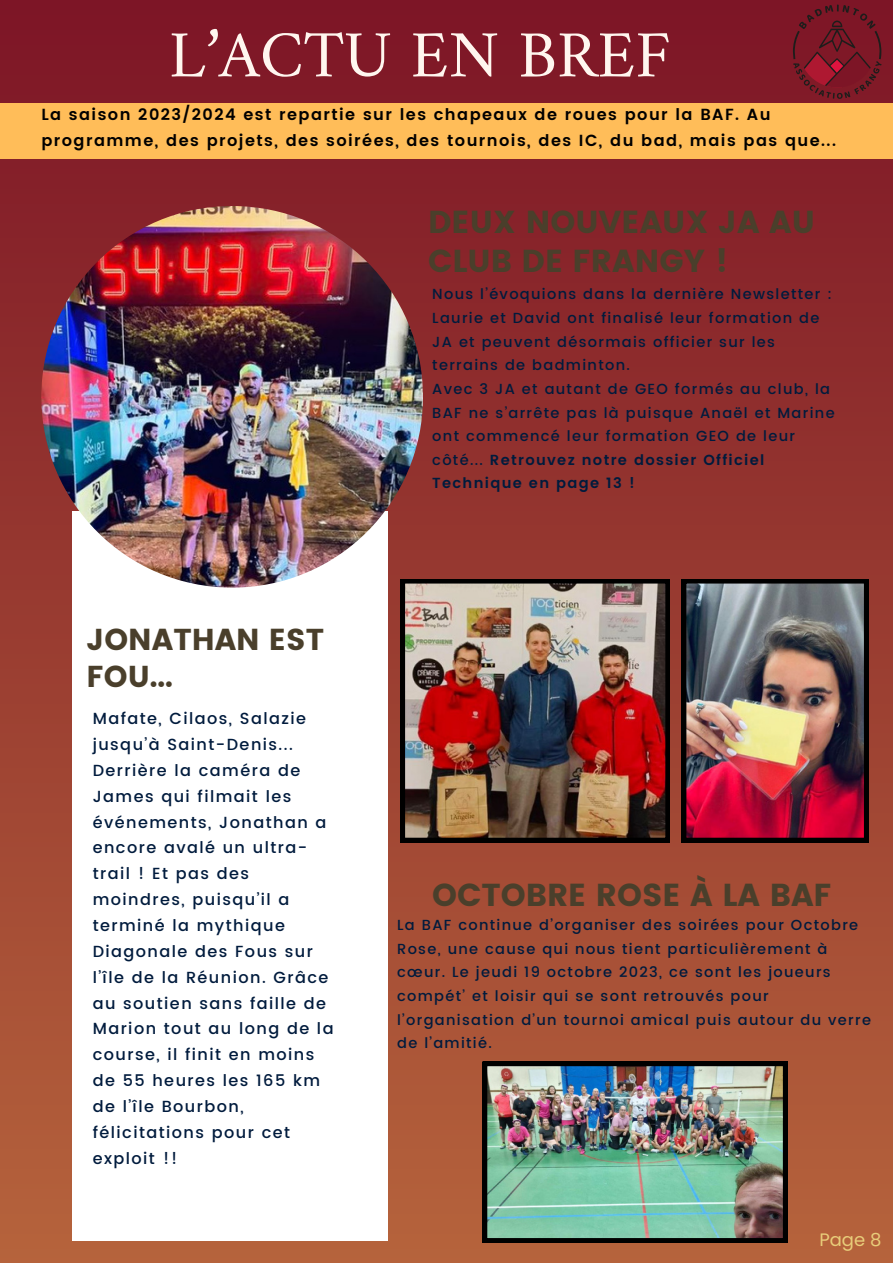
<style>
.page{position:relative;width:893px;height:1264px;background:#fff}
.page>*{position:absolute;margin:0;border:0;box-sizing:border-box;transform-origin:0 0}
.t1{font:66.45px "Amiri";color:#fff6ef}
.t2{font:31.65px/38.2px "Poppins";color:#4a3f2b}
.t3{font:30.15px/37px "Poppins";color:#4a3f2b}
.t4{font:18px "Poppins";color:#e8cd7a}
.t5{font:500 16.05px/25.8px "Poppins";letter-spacing:.09em;color:#001b3d}
.t6{font:600 16.05px/25.8px "Poppins";letter-spacing:.09em;color:#000}
.t7{font:500 14.55px/23.5px "Poppins";letter-spacing:.09em;color:#001b3d}
.s1{font-weight:600}
</style>
<div class="page">
<div style="left:0;top:0;width:892px;height:1262px;background:linear-gradient(to bottom,#7d1526,#b5653e)"></div>
<div style="left:0;top:104px;width:892px;height:55px;background:#ffbd59"></div>
<img style="left:482px;top:1061px;width:305px;height:181px">
<div style="left:73px;top:511px;width:315px;height:729px;background:#fff"></div>
<img style="left:41px;top:206px;width:382px;height:381px;border-radius:50%">
<img style="left:400px;top:579px;width:269px;height:263px">
<img style="left:681px;top:579px;width:187px;height:263px">
<svg style="left:792px;top:5px;width:89px;height:94px;background:#761726"></svg>
<p class="t1" style="left:169px;top:14px;width:502px">L’ACTU EN BREF</p>
<p class="t6" style="left:41px;top:102px;width:796px">La saison 2023/2024 est repartie sur les chapeaux de roues pour la BAF. Au programme, des projets, des soirées, des tournois, des IC, du bad, mais pas que...</p>
<p class="t2" style="left:428px;top:203px;width:388px">DEUX NOUVEAUX JA AU<br>CLUB DE FRANGY !</p>
<p class="t3" style="left:86px;top:621px;width:239px">JONATHAN EST<br>FOU...</p>
<p class="t5" style="left:93px;top:705px;width:242px">Mafate, Cilaos, Salazie jusqu’à Saint-Denis...<br>Derrière la caméra de<br>James qui filmait les événements, Jonathan a encore avalé un ultra&shy;trail ! Et pas des moindres, puisqu’il a terminé la mythique<br>Diagonale des Fous sur l’île de la Réunion. Grâce au soutien sans faille de<br>Marion tout au long de la course, il finit en moins de 55 heures les 165 km de l’île Bourbon, félicitations pour cet exploit !!</p>
<p class="t7" style="left:432px;top:283px;width:401px">Nous l’évoquions dans la dernière Newsletter :<br>Laurie et David ont finalisé leur formation de JA et peuvent désormais officier sur les terrains de badminton.</p>
<p class="t7" style="left:432px;top:377px;width:404px">Avec 3 JA et autant de GEO formés au club, la BAF ne s’arrête pas là puisque Anaël et Marine ont commencé leur formation GEO de leur côté... <span class="s1">Retrouvez notre dossier Officiel Technique en page 13 !</span></p>
<p class="t2" style="left:432px;top:876px;width:401px">OCTOBRE ROSE À LA BAF</p>
<p class="t7" style="left:397px;top:913px;width:475px">La BAF continue d’organiser des soirées pour Octobre Rose, une cause qui nous tient particulièrement à cœur. Le jeudi 19 octobre 2023, ce sont les joueurs compét’ et loisir qui se sont retrouvés pour l’organisation d’un tournoi amical puis autour du verre de l’amitié.</p>
<p class="t4" style="left:819px;top:1227px;width:64px">Page 8</p>
</div>
